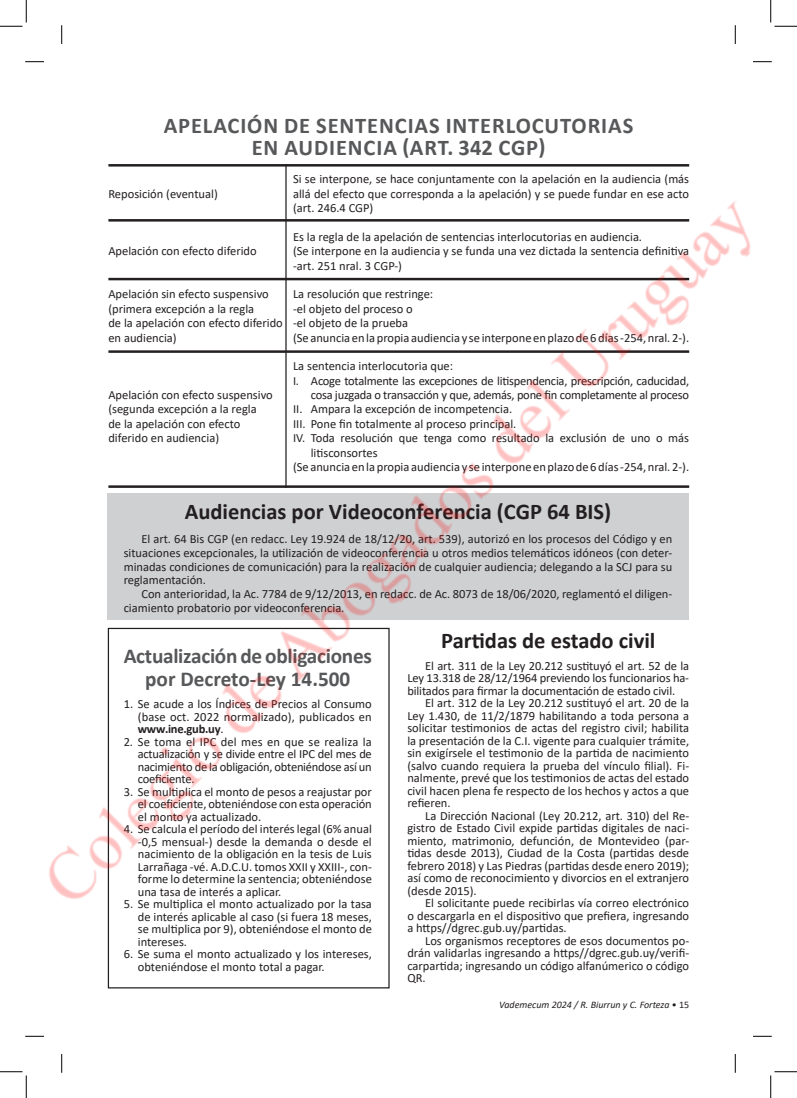
<style>
.page{position:relative;width:797px;height:1098px;background:#fff}
.page>*{position:absolute;margin:0;border:0;box-sizing:border-box;transform-origin:0 0}
.t1{font:700 22.5px "Calibri";color:#231f20}
.t2{font:700 22.5px/22.5px "Calibri";letter-spacing:.04em;color:#57585a;text-align:center}
.t3{font:700 21.25px/22.5px "Calibri";letter-spacing:-.015em;color:#57585a;text-align:center}
.t4{font:12.5px/12.5px "Calibri";color:#231f20;text-align:justify}
.t5{font:12.5px "Calibri";letter-spacing:-.02em;color:#231f20}
.t6{font:italic 10px "Calibri";color:#231f20}
.s1{font-weight:700}
.s2{font-style:normal}
</style>
<div class="page">
<hr style="left:108px;top:164px;width:581px;height:3px;background:#231f20">
<hr style="left:285px;top:164px;width:1px;height:324px;background:#231f20">
<svg style="left:25px;top:61px;width:19px;height:1px"></svg>
<svg style="left:753px;top:61px;width:18px;height:1px"></svg>
<svg style="left:25px;top:1035px;width:19px;height:2px"></svg>
<svg style="left:753px;top:1035px;width:18px;height:2px"></svg>
<svg style="left:61px;top:25px;width:1px;height:19px"></svg>
<svg style="left:61px;top:1054px;width:1px;height:19px"></svg>
<svg style="left:734px;top:25px;width:2px;height:19px"></svg>
<svg style="left:734px;top:1054px;width:2px;height:19px"></svg>
<svg style="left:0;top:0;width:27px;height:27px"></svg>
<svg style="left:0;top:1071px;width:27px;height:27px"></svg>
<svg style="left:770px;top:0;width:27px;height:27px"></svg>
<svg style="left:770px;top:1071px;width:27px;height:27px"></svg>
<img style="left:49px;top:178px;width:702px;height:740px">
<h1 class="t2" style="left:164px;top:114px;width:471px">APELACIÓN DE SENTENCIAS INTERLOCUTORIAS<br>EN AUDIENCIA (ART. 342 CGP)</h1>
<p class="t4" style="left:108px;top:187px;width:111px">Reposición (eventual)</p>
<p class="t4" style="left:108px;top:245px;width:150px">Apelación con efecto diferido</p>
<p class="t4" style="left:108px;top:287px;width:176px;line-height:14.4px;text-align:left">Apelación sin efecto suspensivo (primera excepción a la regla<br>de la apelación con efecto diferido en audiencia)</p>
<p class="t4" style="left:108px;top:387px;width:166px;line-height:14.4px;text-align:left">Apelación con efecto suspensivo (segunda excepción a la regla<br>de la apelación con efecto diferido en audiencia)</p>
<p class="t4" style="left:293px;top:172px;width:397px;line-height:14.4px">Si se interpone, se hace conjuntamente con la apelación en la audiencia (más allá del efecto que corresponda a la apelación) y se puede fundar en ese acto (art. 246.4 CGP)</p>
<p class="t4" style="left:293px;top:229px;width:397px;line-height:14.4px;text-align:left">Es la regla de la apelación de sentencias interlocutorias en audiencia.<br>(Se interpone en la audiencia y se funda una vez dictada la sentencia definitiva -art. 251 nral. 3 CGP-)</p>
<p class="t4" style="left:293px;top:287px;width:397px;line-height:14.4px;text-align:left">La resolución que restringe:<br>-el objeto del proceso o<br>-el objeto de la prueba<br>(Se anuncia en la propia audiencia y se interpone en plazo de 6 días -254, nral. 2-).</p>
<p class="t4" style="left:293px;top:360px;width:162px">La sentencia interlocutoria que:</p>
<p class="t5" style="left:293px;top:372px;width:397px">I. Acoge totalmente las excepciones de litispendencia, prescripción, caducidad,</p>
<p class="t5" style="left:311px;top:386px;width:380px">cosa juzgada o transacción y que, además, pone fin completamente al proceso</p>
<p class="t4" style="left:293px;top:403px;width:221px">II. Ampara la excepción de incompetencia.</p>
<p class="t4" style="left:293px;top:417px;width:225px">III. Pone fin totalmente al proceso principal.</p>
<p class="t4" style="left:293px;top:431px;width:397px">IV. Toda resolución que tenga como resultado la exclusión de uno o más</p>
<p class="t4" style="left:311px;top:446px;width:68px">litisconsortes</p>
<p class="t4" style="left:293px;top:460px;width:397px">(Se anuncia en la propia audiencia y se interpone en plazo de 6 días -254, nral. 2-).</p>
<h1 class="t1" style="left:185px;top:496px;width:428px">Audiencias por Videoconferencia (CGP 64 BIS)</h1>
<p class="t4" style="left:124px;top:532px;width:550px;line-height:13.8px;text-indent:18px">El art. 64 Bis CGP (en redacc. Ley 19.924 de 18/12/20, art. 539), autorizó en los procesos del Código y en situaciones excepcionales, la utilización de videoconferencia u otros medios telemáticos idóneos (con deter&shy;minadas condiciones de comunicación) para la realización de cualquier audiencia; delegando a la SCJ para su reglamentación.</p>
<p class="t4" style="left:124px;top:587px;width:550px;line-height:13.8px;text-indent:18px">Con anterioridad, la Ac. 7784 de 9/12/2013, en redacc. de Ac. 8073 de 18/06/2020, reglamentó el diligen&shy;ciamiento probatorio por videoconferencia.</p>
<h2 class="t3" style="left:124px;top:645px;width:250px">Actualización de obligaciones por Decreto-Ley 14.500</h2>
<p class="t4" style="left:138px;top:698px;width:235px;text-indent:-14px">1. Se acude a los Índices de Precios al Consumo (base oct. 2022 normalizado), publicados en <span class="s1">www.ine.gub.uy</span>.</p>
<p class="t4" style="left:138px;top:735px;width:235px;text-indent:-14px">2. Se toma el IPC del mes en que se realiza la actualización y se divide entre el IPC del mes de nacimiento de la obligación, obteniéndose así un coeficiente.</p>
<p class="t4" style="left:138px;top:785px;width:235px;text-indent:-14px">3. Se multiplica el monto de pesos a reajustar por el coeficiente, obteniéndose con esta operación el monto ya actualizado.</p>
<p class="t4" style="left:138px;top:823px;width:235px;text-indent:-14px">4. Se calcula el período del interés legal (6% anual -0,5 mensual-) desde la demanda o desde el nacimiento de la obligación en la tesis de Luis Larrañaga -vé. A.D.C.U. tomos XXII y XXIII-, con&shy;forme lo determine la sentencia; obteniéndose una tasa de interés a aplicar.</p>
<p class="t4" style="left:138px;top:898px;width:235px;text-indent:-14px">5. Se multiplica el monto actualizado por la tasa de interés aplicable al caso (si fuera 18 meses, se multiplica por 9), obteniéndose el monto de intereses.</p>
<p class="t4" style="left:138px;top:948px;width:235px;text-indent:-14px">6. Se suma el monto actualizado y los intereses, obteniéndose el monto total a pagar.</p>
<h1 class="t1" style="left:441px;top:625px;width:216px">Partidas de estado civil</h1>
<p class="t4" style="left:407px;top:659px;width:283px;text-indent:18px">El art. 311 de la Ley 20.212 sustituyó el art. 52 de la Ley 13.318 de 28/12/1964 previendo los funcionarios ha&shy;bilitados para firmar la documentación de estado civil.</p>
<p class="t4" style="left:407px;top:696px;width:283px;text-indent:18px">El art. 312 de la Ley 20.212 sustituyó el art. 20 de la Ley 1.430, de 11/2/1879 habilitando a toda persona a solicitar testimonios de actas del registro civil; habilita la presentación de la C.I. vigente para cualquier trámite, sin exigírsele el testimonio de la partida de nacimiento (salvo cuando requiera la prueba del vínculo filial). Fi&shy;nalmente, prevé que los testimonios de actas del estado civil hacen plena fe respecto de los hechos y actos a que refieren.</p>
<p class="t4" style="left:407px;top:809px;width:283px;text-indent:18px">La Dirección Nacional (Ley 20.212, art. 310) del Re&shy;gistro de Estado Civil expide partidas digitales de naci&shy;miento, matrimonio, defunción, de Montevideo (par&shy;tidas desde 2013), Ciudad de la Costa (partidas desde febrero 2018) y Las Piedras (partidas desde enero 2019); así como de reconocimiento y divorcios en el extranjero (desde 2015).</p>
<p class="t4" style="left:407px;top:896px;width:283px;text-indent:18px">El solicitante puede recibirlas vía correo electrónico o descargarla en el dispositivo que prefiera, ingresando a https//dgrec.gub.uy/partidas.</p>
<p class="t4" style="left:407px;top:934px;width:283px;text-indent:18px">Los organismos receptores de esos documentos po&shy;drán validarlas ingresando a https//dgrec.gub.uy/verifi&shy;carpartida; ingresando un código alfanúmerico o código QR.</p>
<p class="t6" style="left:499px;top:998px;width:191px">Vademecum 2024 / R. Biurrun y C. Forteza <span class="s2">• 15</span></p>
</div>
